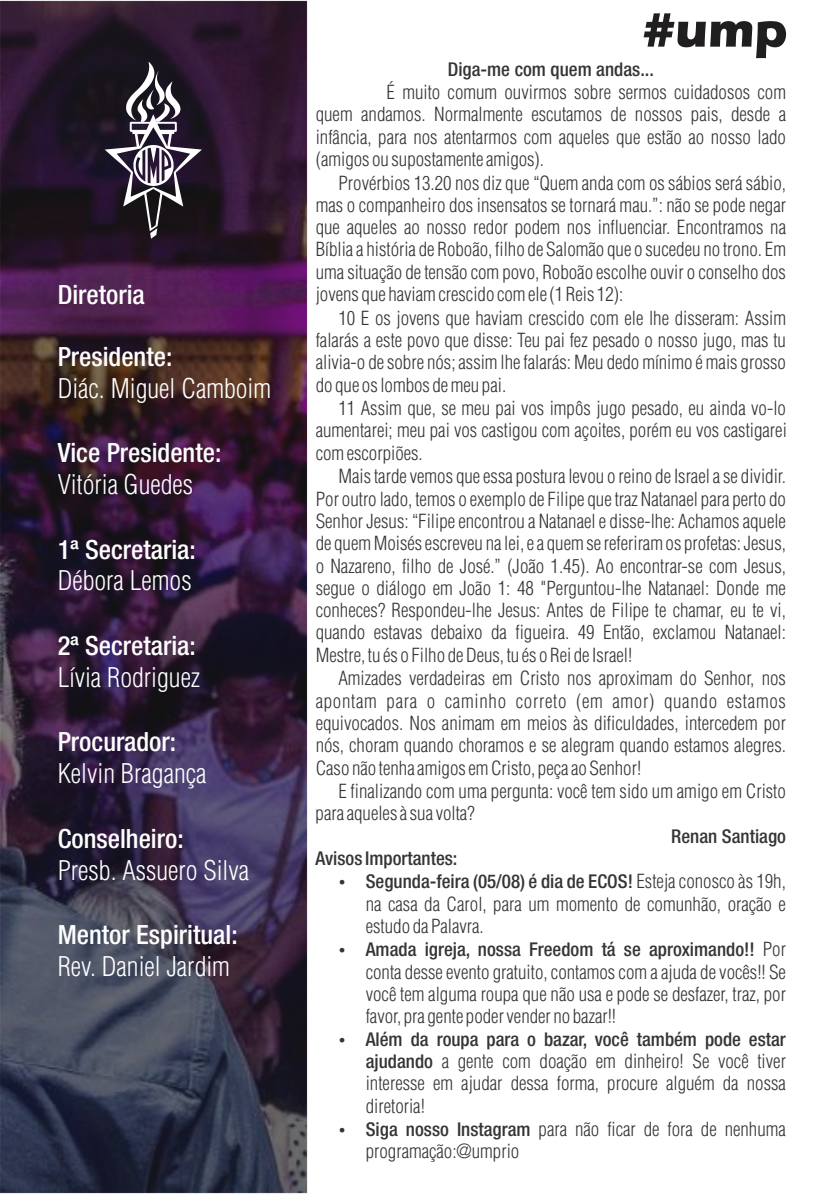
<style>
.page{position:relative;width:840px;height:1194px;background:#fff}
.page>*{position:absolute;margin:0;border:0;box-sizing:border-box;transform-origin:0 0}
.t1{font:300 condensed 26.4px "Helvetica";color:#fefefe}
.t2{font:500 condensed 26.4px "Helvetica 67";color:#fefefe}
.t3{font:300 condensed 19px/22.4px "Helvetica";color:#373435;text-align:justify}
.t4{font:500 condensed 19px/22.8px "Helvetica 67";color:#373435}
.s1{font-family:"Helvetica";font-weight:300}
.s2{font-family:"Helvetica 67";font-weight:500}
</style>
<div class="page">
<svg style="left:643px;top:13px;width:142px;height:45px"></svg>
<img style="left:0;top:1px;width:307px;height:1192px">
<svg style="left:105px;top:62px;width:97px;height:177px;background:#463f4a"></svg>
<h1 class="t2" style="left:58px;top:285px;width:89px">Diretoria</h1>
<h1 class="t2" style="left:58px;top:347px;width:116px">Presidente:</h1>
<h1 class="t1" style="left:58px;top:378px;width:215px">Diác. Miguel Camboim</h1>
<h1 class="t2" style="left:58px;top:443px;width:165px">Vice Presidente:</h1>
<h1 class="t1" style="left:58px;top:474px;width:137px">Vitória Guedes</h1>
<h1 class="t2" style="left:58px;top:539px;width:140px">1ª Secretaria:</h1>
<h1 class="t1" style="left:58px;top:570px;width:135px">Débora Lemos</h1>
<h1 class="t2" style="left:58px;top:636px;width:140px">2ª Secretaria:</h1>
<h1 class="t1" style="left:58px;top:667px;width:144px">Lívia Rodriguez</h1>
<h1 class="t2" style="left:58px;top:732px;width:120px">Procurador:</h1>
<h1 class="t1" style="left:58px;top:763px;width:150px">Kelvin Bragança</h1>
<h1 class="t2" style="left:58px;top:829px;width:128px">Conselheiro:</h1>
<h1 class="t1" style="left:58px;top:859px;width:193px">Presb. Assuero Silva</h1>
<h1 class="t2" style="left:58px;top:925px;width:181px">Mentor Espiritual:</h1>
<h1 class="t1" style="left:58px;top:956px;width:174px">Rev. Daniel Jardim</h1>
<p class="t4" style="left:447px;top:60px;width:208px">Diga-me com quem andas...</p>
<p class="t3" style="left:315px;top:82px;width:471px;text-indent:71px">É muito comum ouvirmos sobre sermos cuidadosos com quem andamos. Normalmente escutamos de nossos pais, desde a infância, para nos atentarmos com aqueles que estão ao nosso lado (amigos ou supostamente amigos).</p>
<p class="t3" style="left:315px;top:173px;width:471px;text-indent:23px">Provérbios 13.20 nos diz que “Quem anda com os sábios será sábio, mas o companheiro dos insensatos se tornará mau.”: não se pode negar que aqueles ao nosso redor podem nos influenciar. Encontramos na Bíblia a história de Roboão, filho de Salomão que o sucedeu no trono. Em uma situação de tensão com povo, Roboão escolhe ouvir o conselho dos jovens que haviam crescido com ele (1 Reis 12):</p>
<p class="t3" style="left:315px;top:308px;width:471px;text-indent:23px">10 E os jovens que haviam crescido com ele lhe disseram: Assim falarás a este povo que disse: Teu pai fez pesado o nosso jugo, mas tu alivia-o de sobre nós; assim lhe falarás: Meu dedo mínimo é mais grosso do que os lombos de meu pai.</p>
<p class="t3" style="left:315px;top:398px;width:472px;text-indent:23px">11 Assim que, se meu pai vos impôs jugo pesado, eu ainda vo-lo aumentarei; meu pai vos castigou com açoites, porém eu vos castigarei com escorpiões.</p>
<p class="t3" style="left:315px;top:466px;width:471px;text-indent:23px">Mais tarde vemos que essa postura levou o reino de Israel a se dividir.<br>Por outro lado, temos o exemplo de Filipe que traz Natanael para perto do Senhor Jesus: “Filipe encontrou a Natanael e disse-lhe: Achamos aquele de quem Moisés escreveu na lei, e a quem se referiram os profetas: Jesus, o Nazareno, filho de José.” (João 1.45). Ao encontrar-se com Jesus, segue o diálogo em João 1: 48 "Perguntou-lhe Natanael: Donde me conheces? Respondeu-lhe Jesus: Antes de Filipe te chamar, eu te vi, quando estavas debaixo da figueira. 49 Então, exclamou Natanael:<br>Mestre, tu és o Filho de Deus, tu és o Rei de Israel!</p>
<p class="t3" style="left:315px;top:668px;width:471px;text-indent:23px">Amizades verdadeiras em Cristo nos aproximam do Senhor, nos apontam para o caminho correto (em amor) quando estamos equivocados. Nos animam em meios às dificuldades, intercedem por nós, choram quando choramos e se alegram quando estamos alegres.<br>Caso não tenha amigos em Cristo, peça ao Senhor!</p>
<p class="t3" style="left:315px;top:781px;width:471px;text-indent:23px">E finalizando com uma pergunta: você tem sido um amigo em Cristo para aqueles à sua volta?</p>
<p class="t4" style="left:670px;top:826px;width:116px">Renan Santiago</p>
<p class="t4" style="left:365px;top:848px;width:421px;text-indent:-50px">Avisos Importantes:<br>Segunda-feira (05/08) é dia de ECOS! <span class="s1">Esteja conosco às 19h,</span></p>
<p class="t3" style="left:365px;top:894px;width:421px">na casa da Carol, para um momento de comunhão, oração e estudo da Palavra.</p>
<p class="t4" style="left:365px;top:939px;width:421px">Amada igreja, nossa Freedom tá se aproximando!! <span class="s1">Por</span></p>
<p class="t3" style="left:365px;top:962px;width:421px">conta desse evento gratuito, contamos com a ajuda de vocês!! Se você tem alguma roupa que não usa e pode se desfazer, traz, por favor, pra gente poder vender no bazar!!</p>
<p class="t4" style="left:365px;top:1029px;width:421px">Além da roupa para o bazar, você também pode estar</p>
<p class="t3" style="left:365px;top:1051px;width:421px;text-align:left"><span class="s2">ajudando</span> a gente com doação em dinheiro! Se você tiver interesse em ajudar dessa forma, procure alguém da nossa diretoria!<br><span class="s2">Siga nosso Instagram</span> para não ficar de fora de nenhuma programação:@umprio</p>
</div>
